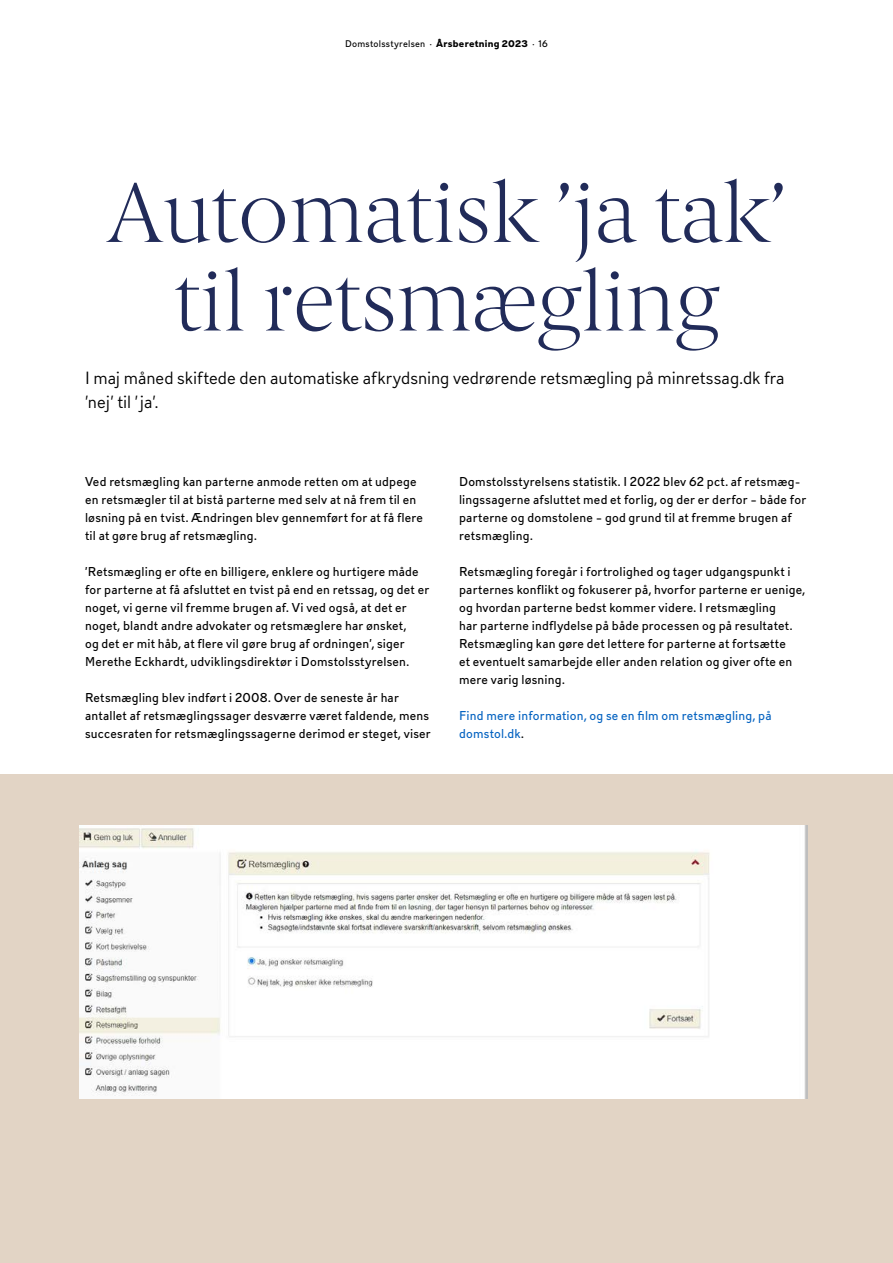
<style>
.page{position:relative;width:893px;height:1263px;background:#fff}
.page>*{position:absolute;margin:0;border:0;box-sizing:border-box;transform-origin:0 0}
.t1{font:300 84px/88.5px "Berlingske Serif";color:#212b59;text-align:center}
.t2{font:300 16.5px/24px "DS737";color:#000}
.t3{font:12px/18px "DS737";letter-spacing:.015em;color:#000}
.t4{font:12px "DS737";letter-spacing:.015em;color:#0563c1}
.t5{font:9px "DS737";letter-spacing:.025em;color:#000}
.s1{font-weight:700}
.s2{color:#000}
</style>
<div class="page">
<div style="left:0;top:774px;width:893px;height:489px;background:#e2d4c5"></div>
<img style="left:80px;top:826px;width:728px;height:272px">
<p class="t5" style="left:345px;top:37px;width:204px">Domstolsstyrelsen · <span class="s1">Årsberetning 2023</span> · 16</p>
<h2 class="t1" style="left:106px;top:167px;width:682px">Automatisk ’ja tak’ til retsmægling</h2>
<p class="t2" style="left:85px;top:364px;width:701px">I maj måned skiftede den automatiske afkrydsning vedrørende retsmægling på minretssag.dk fra ’nej’ til ’ja’.</p>
<p class="t3" style="left:85px;top:471px;width:333px">Ved retsmægling kan parterne anmode retten om at udpege</p>
<p class="t3" style="left:459px;top:471px;width:343px">Domstolsstyrelsens statistik. I 2022 blev 62 pct. af retsmæg-</p>
<p class="t3" style="left:85px;top:489px;width:333px">en retsmægler til at bistå parterne med selv at nå frem til en</p>
<p class="t3" style="left:459px;top:489px;width:349px">lingssagerne afsluttet med et forlig, og der er derfor – både for</p>
<p class="t3" style="left:85px;top:507px;width:340px">løsning på en tvist. Ændringen blev gennemført for at få flere</p>
<p class="t3" style="left:459px;top:507px;width:334px">parterne og domstolene – god grund til at fremme brugen af</p>
<p class="t3" style="left:85px;top:525px;width:173px">til at gøre brug af retsmægling.</p>
<p class="t3" style="left:459px;top:525px;width:75px">retsmægling.</p>
<p class="t3" style="left:85px;top:561px;width:335px">’Retsmægling er ofte en billigere, enklere og hurtigere måde</p>
<p class="t3" style="left:459px;top:561px;width:333px">Retsmægling foregår i fortrolighed og tager udgangspunkt i</p>
<p class="t3" style="left:85px;top:579px;width:346px">for parterne at få afsluttet en tvist på end en retssag, og det er</p>
<p class="t3" style="left:459px;top:579px;width:348px">parternes konflikt og fokuserer på, hvorfor parterne er uenige,</p>
<p class="t3" style="left:85px;top:597px;width:323px">noget, vi gerne vil fremme brugen af. Vi ved også, at det er</p>
<p class="t3" style="left:459px;top:597px;width:318px">og hvordan parterne bedst kommer videre. I retsmægling</p>
<p class="t3" style="left:85px;top:615px;width:323px">noget, blandt andre advokater og retsmæglere har ønsket,</p>
<p class="t3" style="left:459px;top:615px;width:335px">har parterne indflydelse på både processen og på resultatet.</p>
<p class="t3" style="left:85px;top:633px;width:321px">og det er mit håb, at flere vil gøre brug af ordningen’, siger</p>
<p class="t3" style="left:459px;top:633px;width:328px">Retsmægling kan gøre det lettere for parterne at fortsætte</p>
<p class="t3" style="left:85px;top:651px;width:326px">Merethe Eckhardt, udviklingsdirektør i Domstolsstyrelsen.</p>
<p class="t3" style="left:459px;top:651px;width:335px">et eventuelt samarbejde eller anden relation og giver ofte en</p>
<p class="t3" style="left:459px;top:669px;width:107px">mere varig løsning.</p>
<p class="t3" style="left:85px;top:687px;width:346px">Retsmægling blev indført i 2008. Over de seneste år har antallet af retsmæglingssager desværre været faldende, mens</p>
<p class="t4" style="left:459px;top:706px;width:314px">Find mere information, og se en film om retsmægling, på</p>
<p class="t3" style="left:85px;top:723px;width:347px">succesraten for retsmæglingssagerne derimod er steget, viser</p>
<p class="t4" style="left:459px;top:724px;width:66px">domstol.dk<span class="s2">.</span></p>
</div>
